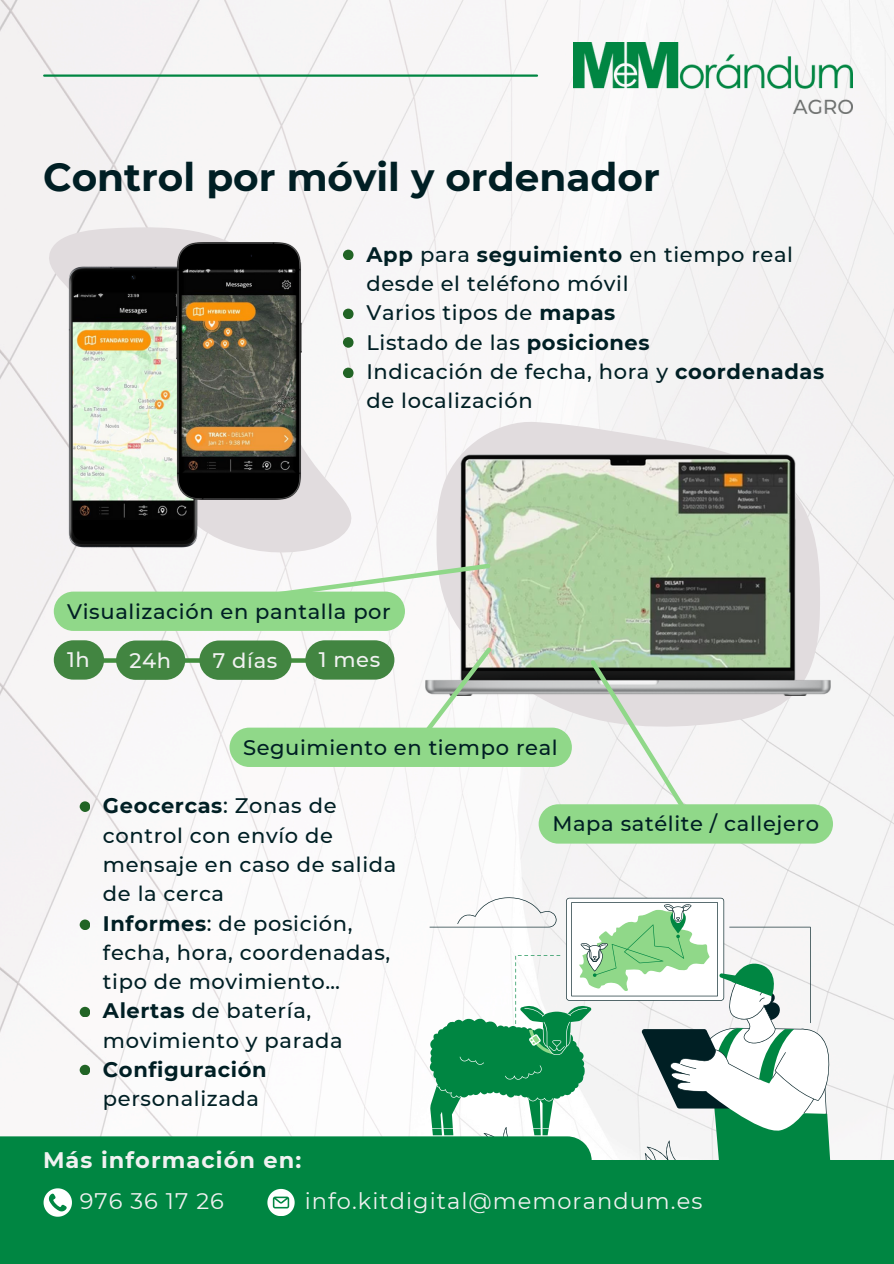
<style>
.page{position:relative;width:894px;height:1264px;background:#fff}
.page>*{position:absolute;margin:0;border:0;box-sizing:border-box;transform-origin:0 0}
.t1{font:700 39px "Montserrat";color:#001f24}
.t2{font:22.5px "Montserrat";letter-spacing:.045em;color:#f1f1f1}
.t3{font:700 22.5px "Montserrat";letter-spacing:.045em;color:#f1f1f1}
.t4{font:500 21px/29.2px "Montserrat";letter-spacing:.03em;color:#001f24}
.t5{font:700 21px/29.2px "Montserrat";letter-spacing:.03em;color:#001f24}
.t6{font:500 21px "Montserrat";letter-spacing:.03em;color:#f1f1f1}
.s1{font-weight:700}
.s2{font-weight:500}
</style>
<div class="page">
<div style="left:0;top:0;width:893px;height:1160px;background:#f7f5f5"></div>
<img style="left:573px;top:42px;width:279px;height:71px">
<hr style="left:44px;top:74px;width:493px;height:3px;background:#008642">
<svg style="left:39px;top:225px;width:321px;height:340px;fill:#f5f3f3"></svg>
<svg style="left:436px;top:420px;width:383px;height:309px;fill:#f3f1f3"></svg>
<img style="left:426px;top:454px;width:404px;height:241px">
<img style="left:67px;top:265px;width:133px;height:283px">
<img style="left:177px;top:242px;width:124px;height:257px">
<div style="left:538px;top:804px;width:294px;height:39px;background:#90d889;border-radius:20px"></div>
<svg style="left:238px;top:561px;width:255px;height:43px"></svg>
<svg style="left:104px;top:658px;width:201px;height:4px"></svg>
<div style="left:229px;top:727px;width:342px;height:40px;background:#90d889;border-radius:20px"></div>
<svg style="left:418px;top:643px;width:77px;height:85px"></svg>
<svg style="left:586px;top:656px;width:104px;height:149px"></svg>
<svg style="left:343px;top:250px;width:10px;height:10px"></svg>
<div style="left:54px;top:591px;width:351px;height:40px;background:#90d889;border-radius:20px"></div>
<div style="left:54px;top:640px;width:50px;height:39px;background:#428541;border-radius:20px"></div>
<svg style="left:116px;top:640px;width:69px;height:40px;background:#5a9459"></svg>
<div style="left:199px;top:640px;width:92px;height:40px;background:#428541;border-radius:20px"></div>
<div style="left:305px;top:640px;width:89px;height:39px;background:#428541;border-radius:20px"></div>
<svg style="left:343px;top:308px;width:10px;height:11px"></svg>
<svg style="left:343px;top:367px;width:10px;height:11px"></svg>
<svg style="left:343px;top:337px;width:10px;height:10px"></svg>
<svg style="left:80px;top:801px;width:10px;height:10px"></svg>
<div style="left:0;top:1160px;width:893px;height:103px;background:#008642"></div>
<svg style="left:0;top:897px;width:830px;height:319px"></svg>
<h1 class="t1" style="left:43px;top:153px;width:618px">Control por móvil y ordenador</h1>
<p class="t4" style="left:366px;top:239px;width:428px"><span class="s1">App</span> para <span class="s1">seguimiento</span> en tiempo real desde el teléfono móvil</p>
<p class="t4" style="left:366px;top:298px;width:250px">Varios tipos de <span class="s1">mapas</span></p>
<p class="t4" style="left:366px;top:327px;width:284px">Listado de las <span class="s1">posiciones</span></p>
<p class="t4" style="left:366px;top:356px;width:459px">Indicación de fecha, hora y <span class="s1">coordenadas </span>de localización</p>
<p class="t4" style="left:67px;top:596px;width:325px">Visualización en pantalla por</p>
<p class="t6" style="left:67px;top:647px;width:24px">1h</p>
<p class="t6" style="left:129px;top:647px;width:43px">24h</p>
<p class="t6" style="left:213px;top:647px;width:66px">7 días</p>
<p class="t6" style="left:319px;top:647px;width:63px">1 mes</p>
<p class="t4" style="left:243px;top:732px;width:316px">Seguimiento en tiempo real</p>
<p class="t4" style="left:103px;top:791px;width:295px"><span class="s1">Geocercas</span>: Zonas de control con envío de mensaje en caso de salida de la cerca</p>
<p class="t4" style="left:103px;top:908px;width:289px"><span class="s1">Informes</span>: de posición, fecha, hora, coordenadas, tipo de movimiento…</p>
<p class="t4" style="left:103px;top:996px;width:241px"><span class="s1">Alertas</span> de batería, movimiento y parada</p>
<p class="t5" style="left:103px;top:1054px;width:165px">Configuración <span class="s2">personalizada</span></p>
<p class="t4" style="left:552px;top:809px;width:268px">Mapa satélite / callejero</p>
<p class="t3" style="left:43px;top:1145px;width:260px">Más información en:</p>
<p class="t2" style="left:80px;top:1187px;width:146px">976 36 17 26</p>
<h2 class="t2" style="left:305px;top:1187px;width:399px">info.kitdigital@memorandum.es</h2>
</div>
